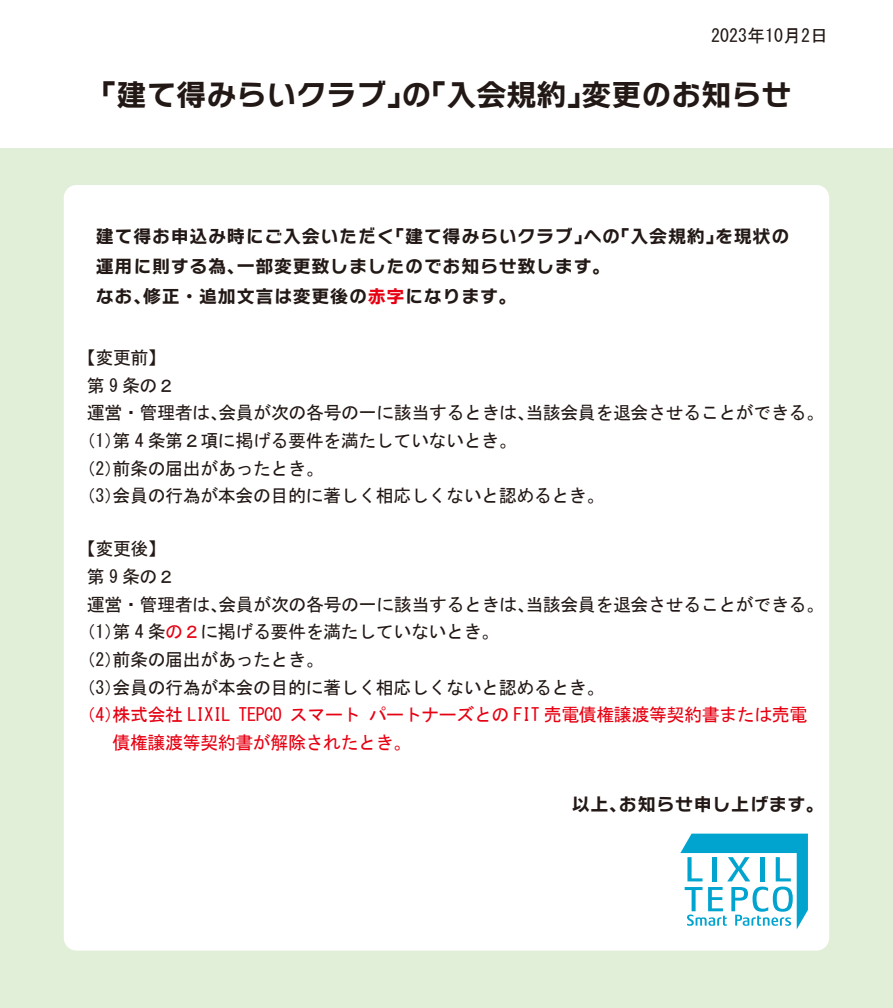
<style>
.page{position:relative;width:893px;height:1008px;background:#fff}
.page>*{position:absolute;margin:0;border:0;box-sizing:border-box;transform-origin:0 0}
.t1{font:30px "Nitalago Ruika 06";color:#221815}
.t2{font:18px "MS Gothic";letter-spacing:-.025em;color:#221815}
.t3{font:18px/29.7px "Nitalago Ruika 06";letter-spacing:.04em;color:#221815}
.t4{font:18px/27.6px "MS Gothic";letter-spacing:-.025em;color:#e60012}
.t5{font:18px "MS Gothic";color:#221815}
.s1{color:#e60012}
</style>
<div class="page">
<div style="left:0;top:149px;width:893px;height:859px;background:#e1efd8"></div>
<div style="left:64px;top:185px;width:765px;height:765px;background:#fff;border-radius:13px"></div>
<svg style="left:680px;top:833px;width:128px;height:96px"></svg>
<p class="t5" style="left:711px;top:27px;width:119px">2023年10月2日</p>
<h1 class="t1" style="left:86px;top:80px;width:706px">「建て得みらいクラブ」の「入会規約」変更のお知らせ</h1>
<p class="t3" style="left:96px;top:221px;width:695px">建て得お申込み時にご入会いただく「建て得みらいクラブ」への「入会規約」を現状の運用に則する為、一部変更致しましたのでお知らせ致します。<br>なお、修正・追加文言は変更後の<span class="s1">赤字</span>になります。</p>
<p class="t2" style="left:78px;top:349px;width:90px">【変更前】</p>
<p class="t2" style="left:87px;top:376px;width:90px">第 9 条の２</p>
<p class="t2" style="left:87px;top:404px;width:739px">運営・管理者は、会員が次の各号の一に該当するときは、当該会員を退会させることができる。</p>
<p class="t2" style="left:78px;top:431px;width:440px">（1）第 4 条第２項に掲げる要件を満たしていないとき。</p>
<p class="t2" style="left:78px;top:459px;width:247px">（2）前条の届出があったとき。</p>
<p class="t2" style="left:78px;top:487px;width:528px">（3）会員の行為が本会の目的に著しく相応しくないと認めるとき。</p>
<p class="t2" style="left:78px;top:540px;width:90px">【変更後】</p>
<p class="t2" style="left:87px;top:568px;width:90px">第 9 条の２</p>
<p class="t2" style="left:87px;top:595px;width:739px">運営・管理者は、会員が次の各号の一に該当するときは、当該会員を退会させることができる。</p>
<p class="t2" style="left:78px;top:623px;width:423px">（1）第 4 条<span class="s1">の２</span>に掲げる要件を満たしていないとき。</p>
<p class="t2" style="left:78px;top:650px;width:247px">（2）前条の届出があったとき。</p>
<p class="t2" style="left:78px;top:678px;width:528px">（3）会員の行為が本会の目的に著しく相応しくないと認めるとき。</p>
<p class="t4" style="left:112px;top:701px;width:696px;text-indent:-35px">（4）株式会社 LIXIL TEPCO スマート パートナーズとの FIT 売電債権譲渡等契約書または売電債権譲渡等契約書が解除されたとき。</p>
<p class="t3" style="left:572px;top:789px;width:254px">以上、お知らせ申し上げます。</p>
</div>
